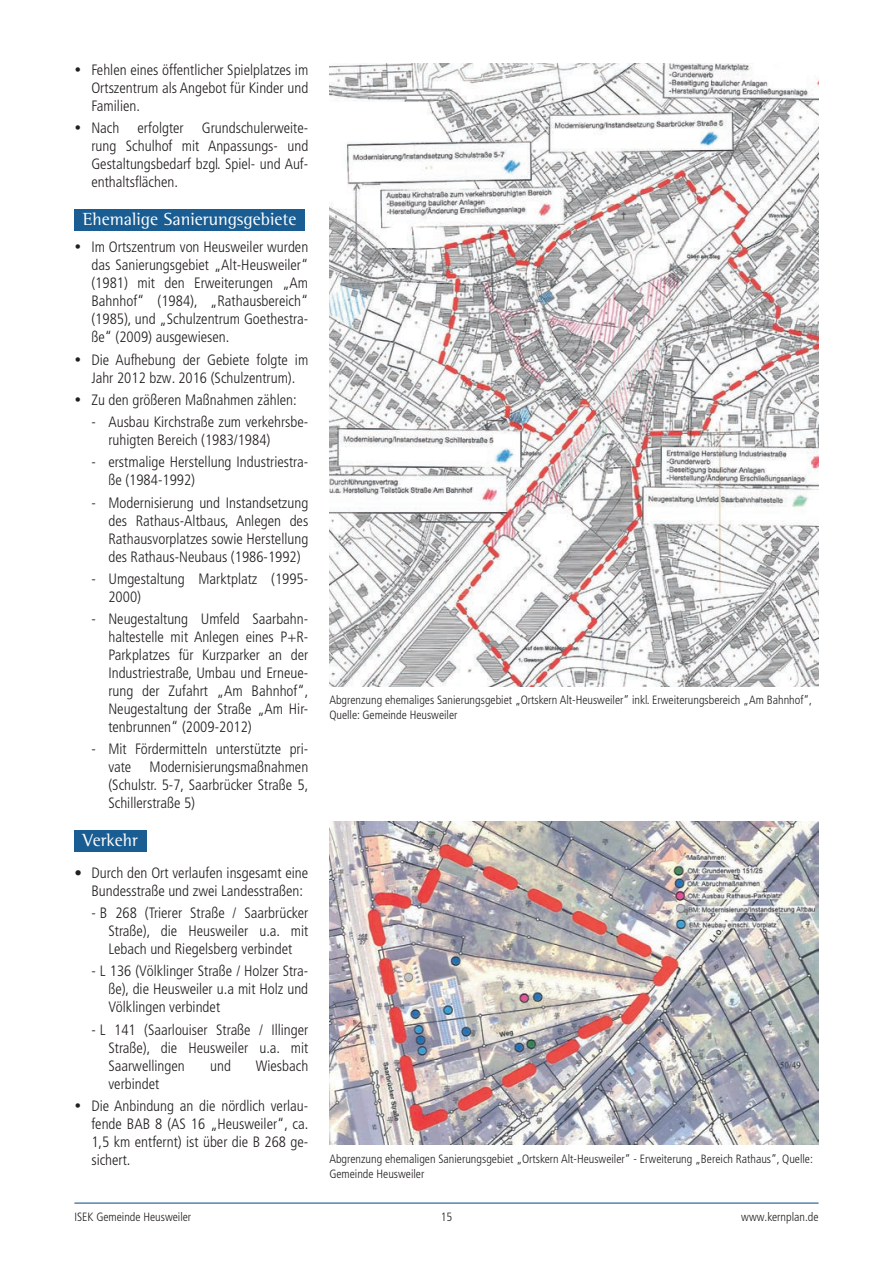
<style>
.page{position:relative;width:893px;height:1263px;background:#fff}
.page>*{position:absolute;margin:0;border:0;box-sizing:border-box;transform-origin:0 0}
.t1{font:18px "Rotis Semi Serif Std";color:#fff}
.t2{font:300 condensed 15px/18px "Frutiger LT Pro";color:#231f20;text-align:justify}
.t3{font:300 condensed 12px/14.4px "Frutiger LT Pro";color:#231f20}
</style>
<div class="page">
<hr style="left:74px;top:1203px;width:745px;height:1px;background:#00467e">
<div style="left:74px;top:209px;width:231px;height:21px;background:#1a5d93"></div>
<div style="left:74px;top:830px;width:72px;height:21px;background:#1a5d93"></div>
<img style="left:329px;top:64px;width:489px;height:622px">
<img style="left:330px;top:822px;width:489px;height:322px">
<p class="t2" style="left:91px;top:61px;width:218px;text-indent:-17px">• Fehlen eines öffentlicher Spielplatzes im Ortszentrum als Angebot für Kinder und Familien.</p>
<p class="t2" style="left:91px;top:119px;width:218px;text-indent:-17px">• Nach erfolgter Grundschulerweite&shy;rung Schulhof mit Anpassungs- und Gestaltungsbedarf bzgl. Spiel- und Auf&shy;enthaltsflächen.</p>
<p class="t1" style="left:83px;top:208px;width:215px">Ehemalige Sanierungsgebiete</p>
<p class="t2" style="left:91px;top:238px;width:218px;text-indent:-17px">• Im Ortszentrum von Heusweiler wurden das Sanierungsgebiet „Alt-Heusweiler“ (1981) mit den Erweiterungen „Am Bahnhof“ (1984), „Rathausbereich“ (1985), und „Schulzentrum Goethestra&shy;ße“ (2009) ausgewiesen.</p>
<p class="t2" style="left:74px;top:351px;width:235px;text-align:center">• Die Aufhebung der Gebiete folgte im<br>Jahr 2012 bzw. 2016 (Schulzentrum).</p>
<p class="t2" style="left:74px;top:391px;width:224px">• Zu den größeren Maßnahmen zählen:</p>
<p class="t2" style="left:108px;top:413px;width:201px;text-indent:-17px">- Ausbau Kirchstraße zum verkehrsbe&shy;ruhigten Bereich (1983/1984)</p>
<p class="t2" style="left:108px;top:453px;width:201px;text-indent:-17px">- erstmalige Herstellung Industriestra&shy;ße (1984-1992)</p>
<p class="t2" style="left:108px;top:494px;width:201px;text-indent:-17px">- Modernisierung und Instandsetzung des Rathaus-Altbaus, Anlegen des Rathausvorplatzes sowie Herstellung des Rathaus-Neubaus (1986-1992)</p>
<p class="t2" style="left:108px;top:570px;width:201px;text-indent:-17px">- Umgestaltung Marktplatz (1995-<br>2000)</p>
<p class="t2" style="left:108px;top:610px;width:201px;text-indent:-17px">- Neugestaltung Umfeld Saarbahn&shy;haltestelle mit Anlegen eines P+R-Parkplatzes für Kurzparker an der Industriestraße, Umbau und Erneue&shy;rung der Zufahrt „Am Bahnhof“, Neugestaltung der Straße „Am Hir&shy;tenbrunnen“ (2009-2012)</p>
<p class="t2" style="left:108px;top:740px;width:201px;text-indent:-17px">- Mit Fördermitteln unterstützte pri&shy;vate Modernisierungsmaßnahmen (Schulstr. 5-7, Saarbrücker Straße 5, Schillerstraße 5)</p>
<p class="t1" style="left:83px;top:829px;width:57px">Verkehr</p>
<p class="t2" style="left:91px;top:864px;width:218px;text-indent:-17px">• Durch den Ort verlaufen insgesamt eine<br>Bundesstraße und zwei Landesstraßen:</p>
<p class="t2" style="left:108px;top:904px;width:201px;text-indent:-17px">- B 268 (Trierer Straße / Saarbrücker Straße), die Heusweiler u.a. mit Lebach und Riegelsberg verbindet</p>
<p class="t2" style="left:108px;top:962px;width:201px;text-indent:-17px">- L 136 (Völklinger Straße / Holzer Stra&shy;ße), die Heusweiler u.a mit Holz und Völklingen verbindet</p>
<p class="t2" style="left:108px;top:1020px;width:201px;text-indent:-17px">- L 141 (Saarlouiser Straße / Illinger Straße), die Heusweiler u.a. mit Saarwellingen</p>
<p class="t2" style="left:210px;top:1056px;width:22px">und</p>
<p class="t2" style="left:256px;top:1056px;width:54px">Wiesbach</p>
<p class="t2" style="left:108px;top:1074px;width:52px">verbindet</p>
<p class="t2" style="left:91px;top:1097px;width:218px;text-indent:-17px">• Die Anbindung an die nördlich verlau&shy;fende BAB 8 (AS 16 „Heusweiler“, ca.<br>1,5 km entfernt) ist über die B 268 ge&shy;sichert.</p>
<p class="t3" style="left:329px;top:693px;width:484px">Abgrenzung ehemaliges Sanierungsgebiet „Ortskern Alt-Heusweiler“ inkl. Erweiterungsbereich „Am Bahnhof“,<br>Quelle: Gemeinde Heusweiler</p>
<p class="t3" style="left:329px;top:1152px;width:485px">Abgrenzung ehemaligen Sanierungsgebiet „Ortskern Alt-Heusweiler“ - Erweiterung „Bereich Rathaus“, Quelle:<br>Gemeinde Heusweiler</p>
<p class="t3" style="left:74px;top:1210px;width:118px">ISEK Gemeinde Heusweiler</p>
<p class="t3" style="left:441px;top:1210px;width:13px">15</p>
<p class="t3" style="left:741px;top:1210px;width:79px">www.kernplan.de</p>
</div>
